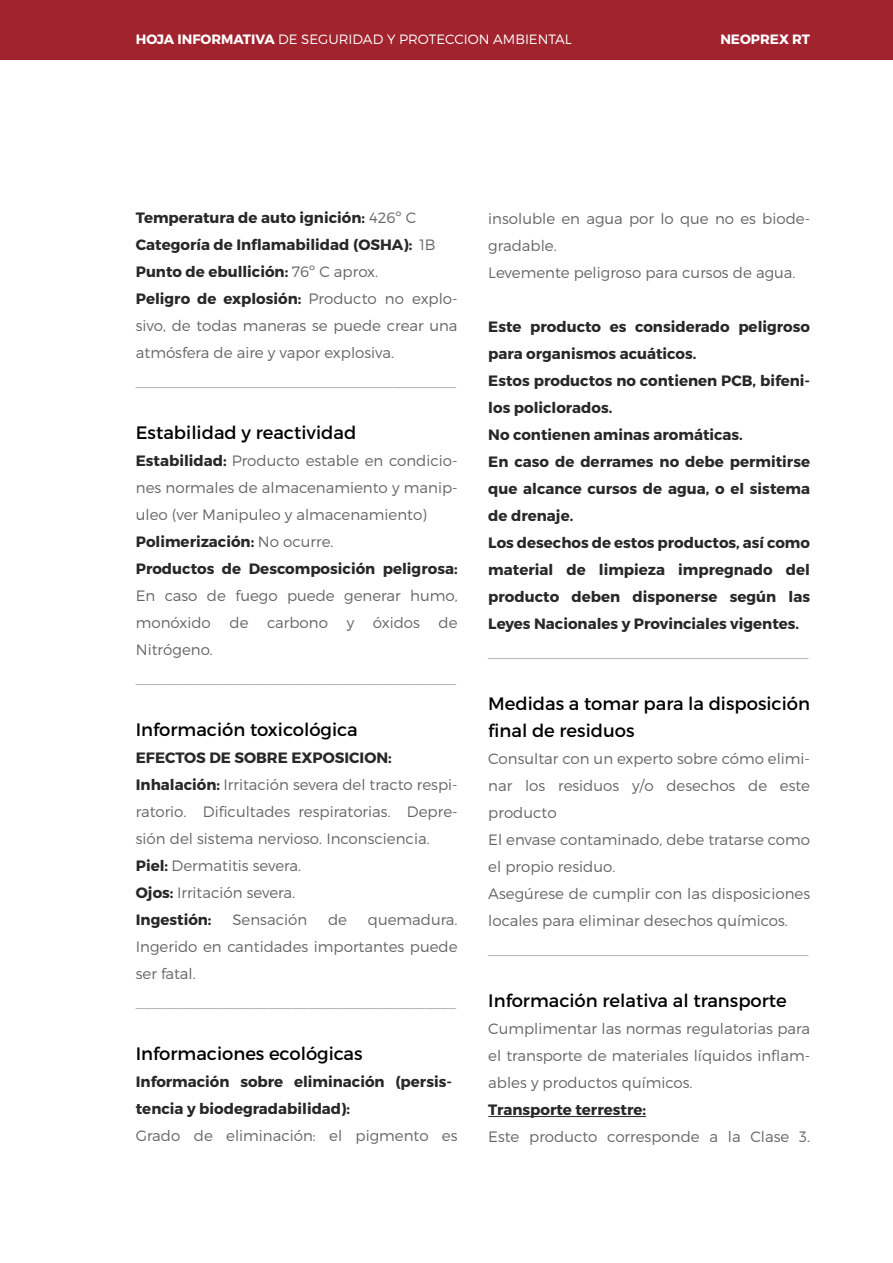
<style>
.page{position:relative;width:893px;height:1263px;background:#fff}
.page>*{position:absolute;margin:0;border:0;box-sizing:border-box;transform-origin:0 0}
.t1{font:18px/27px "Montserrat";color:#010002}
.t2{font:300 15px/27px "Montserrat";color:#666565}
.t3{font:700 15px/27px "Montserrat";color:#282828}
.t4{font:300 15px "Montserrat";color:#a0a0a0;scale:.94 1}
.t5{font:300 13.5px "Montserrat";color:#fff}
.t6{font:700 13.5px "Montserrat";color:#fff}
.s1{font-weight:700}
.s2{font-weight:700;color:#282828}
</style>
<div class="page">
<div style="left:0;top:0;width:892px;height:60px;background:#a0232e"></div>
<hr style="left:488px;top:1116px;width:158px;height:1px;background:#282828">
<p class="t5" style="left:136px;top:31px;width:437px"><span class="s1">HOJA INFORMATIVA</span> DE SEGURIDAD Y PROTECCION AMBIENTAL</p>
<p class="t6" style="left:720px;top:31px;width:91px">NEOPREX RT</p>
<p class="t2" style="left:136px;top:204px;width:323px"><span class="s2">Temperatura de auto ignición:</span> 426º C <span class="s2">Categoría de Inflamabilidad (OSHA):</span> 1B <span class="s2">Punto de ebullición:</span> 76º C aprox.<br><span class="s2">Peligro de explosión:</span> Producto no explo&shy;sivo, de todas maneras se puede crear una atmósfera de aire y vapor explosiva.</p>
<p class="t4" style="left:136px;top:371px;width:342px">_________________________________________</p>
<p class="t1" style="left:136px;top:419px;width:222px">Estabilidad y reactividad</p>
<p class="t2" style="left:136px;top:447px;width:323px"><span class="s2">Estabilidad:</span> Producto estable en condicio&shy;nes normales de almacenamiento y manip&shy;uleo (ver Manipuleo y almacenamiento)<br><span class="s2">Polimerización:</span> No ocurre.<br><span class="s2">Productos de Descomposición peligrosa:</span></p>
<p class="t2" style="left:136px;top:582px;width:323px;text-align:justify">En caso de fuego puede generar humo, monóxido de carbono y óxidos de Nitrógeno.</p>
<p class="t4" style="left:136px;top:668px;width:342px">_________________________________________</p>
<p class="t1" style="left:136px;top:716px;width:223px">Información toxicológica</p>
<p class="t2" style="left:136px;top:744px;width:323px"><span class="s2">EFECTOS DE SOBRE EXPOSICION:<br>Inhalación:</span> Irritación severa del tracto respi&shy;ratorio. Dificultades respiratorias. Depre&shy;sión del sistema nervioso. Inconsciencia.<br><span class="s2">Piel:</span> Dermatitis severa.<br><span class="s2">Ojos:</span> Irritación severa.<br><span class="s2">Ingestión:</span></p>
<p class="t2" style="left:232px;top:906px;width:76px">Sensación</p>
<p class="t2" style="left:328px;top:906px;width:21px">de</p>
<p class="t2" style="left:136px;top:906px;width:323px;text-align:justify;text-indent:232px">quemadura.<br>Ingerido en cantidades importantes puede ser fatal.</p>
<p class="t4" style="left:136px;top:992px;width:342px">_________________________________________</p>
<p class="t1" style="left:136px;top:1040px;width:228px">Informaciones ecológicas</p>
<p class="t3" style="left:136px;top:1069px;width:318px">Información sobre eliminación (persis&shy;tencia y biodegradabilidad):</p>
<p class="t2" style="left:136px;top:1122px;width:323px">Grado de eliminación: el pigmento es</p>
<p class="t2" style="left:488px;top:205px;width:323px">insoluble en agua por lo que no es biode&shy;gradable.<br>Levemente peligroso para cursos de agua.</p>
<p class="t3" style="left:488px;top:313px;width:323px">Este producto es considerado peligroso para organismos acuáticos.<br>Estos productos no contienen PCB, bifeni&shy;los policlorados.<br>No contienen aminas aromáticas.<br>En caso de derrames no debe permitirse que alcance cursos de agua, o el sistema de drenaje.<br>Los desechos de estos productos, así como material de limpieza impregnado del producto deben disponerse según las Leyes Nacionales y Provinciales vigentes.</p>
<p class="t4" style="left:488px;top:642px;width:342px">_________________________________________</p>
<p class="t1" style="left:488px;top:690px;width:323px">Medidas a tomar para la disposición final de residuos</p>
<p class="t2" style="left:488px;top:745px;width:323px">Consultar con un experto sobre cómo elimi&shy;nar los residuos y/o desechos de este producto<br>El envase contaminado, debe tratarse como el propio residuo.<br>Asegúrese de cumplir con las disposiciones locales para eliminar desechos químicos.</p>
<p class="t4" style="left:488px;top:939px;width:342px">_________________________________________</p>
<p class="t1" style="left:488px;top:987px;width:300px">Información relativa al transporte</p>
<p class="t2" style="left:488px;top:1015px;width:323px;text-align:justify">Cumplimentar las normas regulatorias para el transporte de materiales líquidos inflam&shy;ables y productos químicos.</p>
<p class="t3" style="left:488px;top:1096px;width:159px">Transporte terrestre:</p>
<p class="t2" style="left:488px;top:1123px;width:323px">Este producto corresponde a la Clase 3.</p>
</div>
